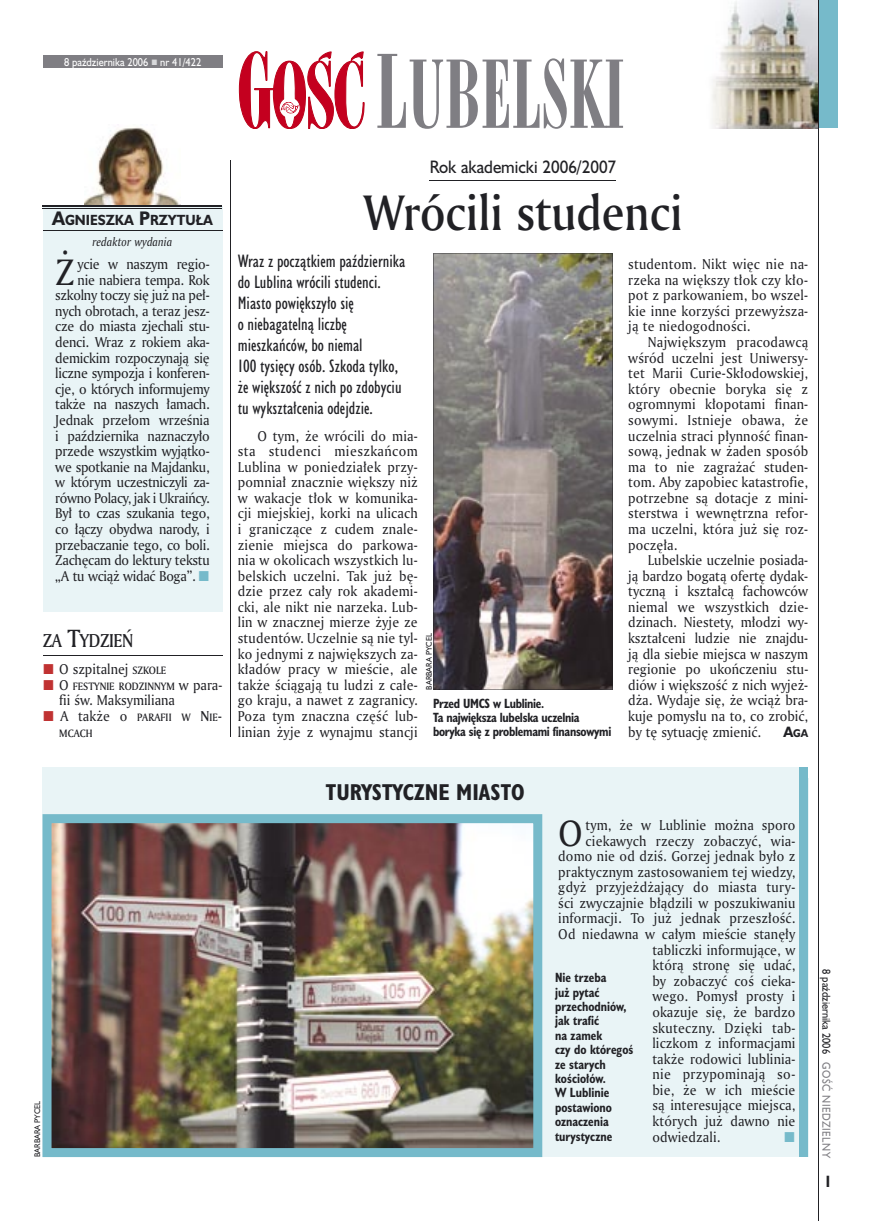
<style>
.page{position:relative;width:872px;height:1221px;background:#fff}
.page>*{position:absolute;margin:0;border:0;box-sizing:border-box;transform-origin:0 0}
.t1{font:90px "Modern 735 PL";color:#7f7e83;scale:.9 1}
.t2{font:48px "Amerigo Md PL";color:#212125;scale:.9 1}
.t3{font:35.55px "Amerigo PL";color:#212125;scale:.94 1}
.t4{font:700 21px "Humanst 521 Cn PL";color:#212125}
.t5{font:18px "Amerigo Md PL";letter-spacing:-.025em;color:#212125;scale:.9 1}
.t6{font:16.5px/21px "Humanst 521 Cn PL";color:#212125}
.t7{font:16.5px "Humanst 521 PL";color:#212125;scale:.94 1}
.t8{font:700 15px "Humanst 521 Cn PL";color:#212125;scale:.94 1}
.t9{font:13.8px/15.6px "Amerigo PL";letter-spacing:.01em;color:#212125;text-align:justify;scale:.94 1}
.t10{font:13.8px "Amerigo PL";letter-spacing:-.02em;color:#212125;scale:.94 1}
.t11{font:13.8px "Amerigo PL";letter-spacing:-.01em;color:#212125;scale:.94 1}
.t12{font:700 13.5px "Humanst 521 PL";color:#212125;scale:.9 1}
.t13{font:700 12.3px/14.4px "Humanst 521 Cn PL";color:#212125;scale:.94 1}
.t14{font:700 12.3px/14.4px "Humanst 521 Cn PL";letter-spacing:-.025em;color:#212125;scale:.94 1}
.t15{font:italic 11.7px "Amerigo PL";color:#212125;scale:.94 1}
.t16{font:10.5px "Humanst 521 PL";color:#fff;scale:.9 1}
.t17{font:10.5px "Humanst 521 PL";color:#212125;scale:.9 1}
.t18{font:10.5px "Humanst 521 PL";letter-spacing:.05em;color:#7f7e83;scale:.9 1}
.t19{font:10.35px/15.6px "Amerigo Md PL";color:#212125;scale:.94 1}
.t20{font:700 10.35px "Humanst 521 PL";color:#212125;scale:.9 1}
.t21{font:7.5px "Humanst 521 PL";color:#212125;scale:.94 1}
.s1{font-size:18px}
.s2{font-size:24px}
.s3{font-family:"Amerigo Md PL";font-size:10.35px}
.s4{font-family:"Amerigo PL";font-size:13.8px}
.s5{font-size:13.8px}
.s6{font-size:97.5px}
</style>
<div class="page">
<img style="left:712px;top:0;width:105px;height:128px">
<div style="left:43px;top:207px;width:179px;height:405px;background:#e9f4f6"></div>
<svg style="left:239px;top:51px;width:125px;height:78px"></svg>
<div style="left:43px;top:55px;width:179px;height:13px;background:#7f7e83"></div>
<hr style="left:43px;top:655px;width:179px;height:1px;background:#212125">
<hr style="left:230px;top:160px;width:1px;height:576px;background:#212125">
<div style="left:818px;top:0;width:19px;height:128px;background:#76baca"></div>
<hr style="left:818px;top:0;width:1px;height:1220px;background:#212125">
<div style="left:43px;top:767px;width:765px;height:389px;background:#e9f4f6"></div>
<img style="left:43px;top:814px;width:499px;height:342px">
<div style="left:799px;top:767px;width:9px;height:389px;background:#76baca"></div>
<img style="left:85px;top:127px;width:95px;height:78px">
<hr style="left:43px;top:205px;width:179px;height:2px;background:#212125">
<hr style="left:43px;top:208px;width:179px;height:1px;background:#212125">
<hr style="left:43px;top:230px;width:179px;height:1px;background:#212125">
<hr style="left:430px;top:180px;width:186px;height:1px;background:#212125">
<img style="left:433px;top:253px;width:180px;height:436px">
<p class="t16" style="left:64px;top:55px;width:154px">8 października 2006 nr 41/422</p>
<p class="t12" style="left:52px;top:210px;width:180px"><span class="s1">A</span>GNIESZKA <span class="s1">P</span>RZYTUŁA</p>
<p class="t15" style="left:93px;top:234px;width:86px">redaktor wydania</p>
<h3 class="t3" style="left:55px;top:248px;width:22px">Ż</h3>
<p class="t10" style="left:78px;top:255px;width:142px">ycie w naszym regio-</p>
<p class="t10" style="left:78px;top:270px;width:142px">nie nabiera tempa. Rok</p>
<p class="t10" style="left:55px;top:286px;width:166px">szkolny toczy się już na peł-</p>
<p class="t10" style="left:55px;top:302px;width:166px">nych obrotach, a teraz jesz-</p>
<p class="t10" style="left:55px;top:317px;width:166px">cze do miasta zjechali stu-</p>
<p class="t10" style="left:55px;top:333px;width:166px">denci. Wraz z rokiem aka-</p>
<p class="t10" style="left:55px;top:348px;width:166px">demickim rozpoczynają się</p>
<p class="t10" style="left:55px;top:364px;width:166px">liczne sympozja i konferen-</p>
<p class="t10" style="left:55px;top:379px;width:166px">cje, o których informujemy</p>
<p class="t10" style="left:55px;top:395px;width:166px">także na naszych łamach.</p>
<p class="t11" style="left:55px;top:411px;width:166px">Jednak przełom września</p>
<p class="t10" style="left:55px;top:426px;width:166px">i października naznaczyło</p>
<p class="t10" style="left:55px;top:442px;width:166px">przede wszystkim wyjątko-</p>
<p class="t10" style="left:55px;top:457px;width:166px">we spotkanie na Majdanku,</p>
<p class="t10" style="left:55px;top:473px;width:166px">w którym uczestniczyli za-</p>
<p class="t10" style="left:55px;top:488px;width:166px">równo Polacy, jak i Ukraińcy.</p>
<p class="t10" style="left:55px;top:504px;width:166px">Był to czas szukania tego,</p>
<p class="t10" style="left:55px;top:520px;width:166px">co łączy obydwa narody, i</p>
<p class="t10" style="left:55px;top:535px;width:166px">przebaczanie tego, co boli.</p>
<p class="t10" style="left:55px;top:551px;width:166px">Zachęcam do lektury tekstu</p>
<p class="t10" style="left:55px;top:566px;width:151px">„A tu wciąż widać Boga”.</p>
<h3 class="t5" style="left:43px;top:628px;width:102px">ZA <span class="s2">T</span>YDZIEŃ</h3>
<p class="t9" style="left:59px;top:661px;width:115px">O szpitalnej <span class="s3">SZKOLE</span></p>
<p class="t19" style="left:59px;top:678px;width:175px"><span class="s4">O</span> FESTYNIE RODZINNYM <span class="s4">w para-</span></p>
<p class="t9" style="left:59px;top:692px;width:125px">fii św. Maksymiliana</p>
<p class="t19" style="left:59px;top:709px;width:174px"><span class="s4">A także o</span> PARAFII W <span class="s5">N</span>IE<span class="s5">-<br></span>MCACH</p>
<h1 class="t1" style="left:375px;top:39px;width:279px"><span class="s6">L</span>UBELSKI</h1>
<p class="t7" style="left:430px;top:156px;width:200px">Rok akademicki 2006/2007</p>
<h2 class="t2" style="left:363px;top:180px;width:356px">Wrócili studenci</h2>
<p class="t6" style="left:238px;top:250px;width:169px">Wraz z początkiem października do Lublina wrócili studenci.<br>Miasto powiększyło się<br>o niebagatelną liczbę mieszkańców, bo niemal<br>100 tysięcy osób. Szkoda tylko, że większość z nich po zdobyciu tu wykształcenia odejdzie.</p>
<p class="t9" style="left:238px;top:427px;width:193px;text-indent:20px">O tym, że wrócili do mia&shy;sta studenci mieszkańcom Lublina w poniedziałek przy&shy;pomniał znacznie większy niż w wakacje tłok w komunika&shy;cji miejskiej, korki na ulicach i graniczące z cudem znale&shy;zienie miejsca do parkowa&shy;nia w okolicach wszystkich lu&shy;belskich uczelni. Tak już bę&shy;dzie przez cały rok akademi&shy;cki, ale nikt nie narzeka. Lub&shy;lin w znacznej mierze żyje ze studentów. Uczelnie są nie tyl&shy;ko jednymi z największych za&shy;kładów pracy w mieście, ale także ściągają tu ludzi z całe&shy;go kraju, a nawet z zagranicy.<br>Poza tym znaczna część lub&shy;linian żyje z wynajmu stancji</p>
<p class="t21" style="left:424px;top:689px;width:62px;rotate:-90deg">BARBARA PYCEL</p>
<p class="t14" style="left:433px;top:695px;width:191px">Przed UMCS w Lublinie.<br>Ta największa lubelska uczelnia boryka się z problemami finansowymi</p>
<p class="t9" style="left:628px;top:256px;width:193px">studentom. Nikt więc nie na&shy;rzeka na większy tłok czy kło&shy;pot z parkowaniem, bo wszel&shy;kie inne korzyści przewyższa&shy;ją te niedogodności.</p>
<p class="t9" style="left:628px;top:334px;width:193px;text-indent:20px">Największym pracodawcą wśród uczelni jest Uniwersy&shy;tet Marii Curie-Skłodowskiej, który obecnie boryka się z ogromnymi kłopotami finan&shy;sowymi. Istnieje obawa, że uczelnia straci płynność finan&shy;sową, jednak w żaden sposób ma to nie zagrażać studen&shy;tom. Aby zapobiec katastrofie, potrzebne są dotacje z mini&shy;sterstwa i wewnętrzna refor&shy;ma uczelni, która już się roz&shy;poczęła.</p>
<p class="t9" style="left:628px;top:552px;width:193px;text-indent:20px">Lubelskie uczelnie posiada&shy;ją bardzo bogatą ofertę dydak&shy;tyczną i kształcą fachowców niemal we wszystkich dzie&shy;dzinach. Niestety, młodzi wy&shy;kształceni ludzie nie znajdu&shy;ją dla siebie miejsca w naszym regionie po ukończeniu stu&shy;diów i większość z nich wyjeż&shy;dża. Wydaje się, że wciąż bra&shy;kuje pomysłu na to, co zrobić, by tę sytuację zmienić.</p>
<p class="t20" style="left:783px;top:725px;width:29px"><span class="s5">A</span>GA</p>
<p class="t21" style="left:32px;top:1156px;width:62px;rotate:-90deg">BARBARA PYCEL</p>
<h3 class="t4" style="left:326px;top:777px;width:200px">TURYSTYCZNE MIASTO</h3>
<h3 class="t3" style="left:558px;top:809px;width:28px">O</h3>
<p class="t9" style="left:585px;top:816px;width:225px">tym, że w Lublinie można sporo</p>
<p class="t9" style="left:585px;top:832px;width:225px">ciekawych rzeczy zobaczyć, wia-</p>
<p class="t9" style="left:558px;top:848px;width:254px">domo nie od dziś. Gorzej jednak było z</p>
<p class="t9" style="left:558px;top:863px;width:254px">praktycznym zastosowaniem tej wiedzy,</p>
<p class="t9" style="left:558px;top:879px;width:254px">gdyż przyjeżdżający do miasta tury-</p>
<p class="t9" style="left:558px;top:894px;width:254px">ści zwyczajnie błądzili w poszukiwaniu</p>
<p class="t9" style="left:558px;top:910px;width:254px">informacji. To już jednak przeszłość.</p>
<p class="t9" style="left:558px;top:925px;width:254px">Od niedawna w całym mieście stanęły</p>
<p class="t9" style="left:652px;top:941px;width:154px">tabliczki informujące, w</p>
<p class="t9" style="left:652px;top:957px;width:154px">którą stronę się udać,</p>
<p class="t9" style="left:652px;top:972px;width:154px">by zobaczyć coś cieka-</p>
<p class="t9" style="left:652px;top:988px;width:154px">wego. Pomysł prosty i</p>
<p class="t9" style="left:652px;top:1003px;width:154px">okazuje się, że bardzo</p>
<p class="t9" style="left:652px;top:1019px;width:154px">skuteczny. Dzięki tab-</p>
<p class="t9" style="left:652px;top:1034px;width:154px">liczkom z informacjami</p>
<p class="t9" style="left:652px;top:1050px;width:154px">także rodowici lublinia-</p>
<p class="t9" style="left:652px;top:1066px;width:154px">nie przypominają so-</p>
<p class="t9" style="left:652px;top:1081px;width:154px">bie, że w ich mieście</p>
<p class="t9" style="left:652px;top:1097px;width:154px">są interesujące miejsca,</p>
<p class="t9" style="left:652px;top:1112px;width:154px">których już dawno nie</p>
<p class="t9" style="left:652px;top:1128px;width:74px">odwiedzali.</p>
<p class="t13" style="left:555px;top:970px;width:85px">Nie trzeba<br>już pytać przechodniów, jak trafić<br>na zamek<br>czy do któregoś ze starych kościołów.<br>W Lublinie postawiono oznaczenia turystyczne</p>
<p class="t17" style="left:833px;top:969px;width:95px;rotate:90deg">8 października 2006</p>
<p class="t18" style="left:833px;top:1062px;width:108px;rotate:90deg">GOŚĆ NIEDZIELNY</p>
<p class="t8" style="left:825px;top:1171px;width:6px">I</p>
</div>
